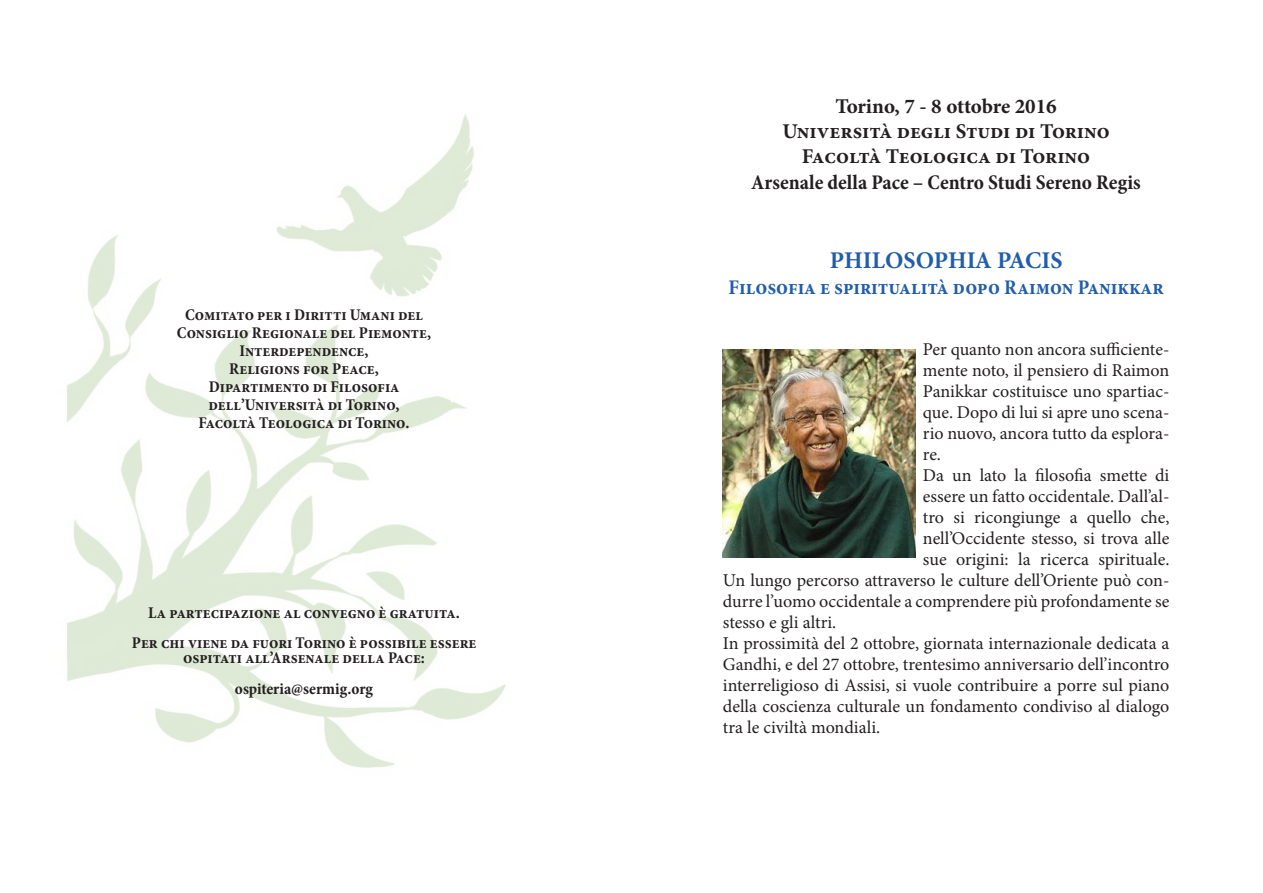
<style>
.page{position:relative;width:1263px;height:893px;background:#fff}
.page>*{position:absolute;margin:0;border:0;box-sizing:border-box;transform-origin:0 0}
.t1{font:700 24px "Minion Pro";color:#215dab}
.t2{font:700 21px/25.2px "Minion Pro";color:#231f20;text-align:center}
.t3{font:700 condensed 21px "Minion Pro";letter-spacing:-.005em;color:#231f20}
.t4{font:700 condensed 21px "Minion Pro";color:#215dab}
.t5{font:18px/21px "Minion Pro";color:#231f20;text-align:justify}
.t6{font:700 condensed 16.5px/15px "Minion Pro";color:#231f20;text-align:center}
</style>
<div class="page">
<img style="left:67px;top:114px;width:439px;height:654px">
<img style="left:723px;top:349px;width:192px;height:208px">
<p class="t6" style="left:185px;top:307px;width:240px">Comitato per i Diritti Umani del</p>
<p class="t6" style="left:177px;top:325px;width:256px">Consiglio Regionale del Piemonte,</p>
<p class="t6" style="left:239px;top:343px;width:131px">Interdependence,</p>
<p class="t6" style="left:229px;top:361px;width:151px">Religions for Peace,</p>
<p class="t6" style="left:209px;top:379px;width:192px">Dipartimento di Filosofia</p>
<p class="t6" style="left:209px;top:397px;width:192px">dell’Università di Torino,</p>
<p class="t6" style="left:199px;top:415px;width:212px">Facoltà Teologica di Torino.</p>
<p class="t6" style="left:148px;top:605px;width:313px">La partecipazione al convegno è gratuita.</p>
<p class="t6" style="left:132px;top:635px;width:346px">Per chi viene da fuori Torino è possibile essere ospitati all’Arsenale della Pace:</p>
<p class="t6" style="left:235px;top:681px;width:140px">ospiteria@sermig.org</p>
<p class="t2" style="left:835px;top:93px;width:223px">Torino, 7 - 8 ottobre 2016</p>
<p class="t2" style="left:782px;top:119px;width:329px">Università degli Studi di Torino<br>Facoltà Teologica di Torino</p>
<p class="t3" style="left:751px;top:167px;width:391px">Arsenale della Pace – Centro Studi Sereno Regis</p>
<p class="t1" style="left:830px;top:244px;width:234px">PHILOSOPHIA PACIS</p>
<p class="t4" style="left:728px;top:272px;width:437px">Filosofia e spiritualità dopo Raimon Panikkar</p>
<p class="t5" style="left:923px;top:339px;width:248px">Per quanto non ancora sufficiente&shy;mente noto, il pensiero di Raimon Panikkar costituisce uno spartiac&shy;que. Dopo di lui si apre uno scena&shy;rio nuovo, ancora tutto da esplora&shy;re.</p>
<p class="t5" style="left:923px;top:465px;width:248px">Da un lato la filosofia smette di</p>
<p class="t5" style="left:923px;top:486px;width:248px">essere un fatto occidentale. Dall’al-</p>
<p class="t5" style="left:923px;top:507px;width:248px">tro si ricongiunge a quello che,</p>
<p class="t5" style="left:923px;top:528px;width:248px">nell’Occidente stesso, si trova alle</p>
<p class="t5" style="left:923px;top:549px;width:248px">sue origini: la ricerca spirituale.</p>
<p class="t5" style="left:723px;top:570px;width:448px">Un lungo percorso attraverso le culture dell’Oriente può con-</p>
<p class="t5" style="left:723px;top:591px;width:448px">durre l’uomo occidentale a comprendere più profondamente se</p>
<p class="t5" style="left:723px;top:612px;width:115px">stesso e gli altri.</p>
<p class="t5" style="left:723px;top:633px;width:448px">In prossimità del 2 ottobre, giornata internazionale dedicata a Gandhi, e del 27 ottobre, trentesimo anniversario dell’incontro interreligioso di Assisi, si vuole contribuire a porre sul piano della coscienza culturale un fondamento condiviso al dialogo tra le civiltà mondiali.</p>
</div>
